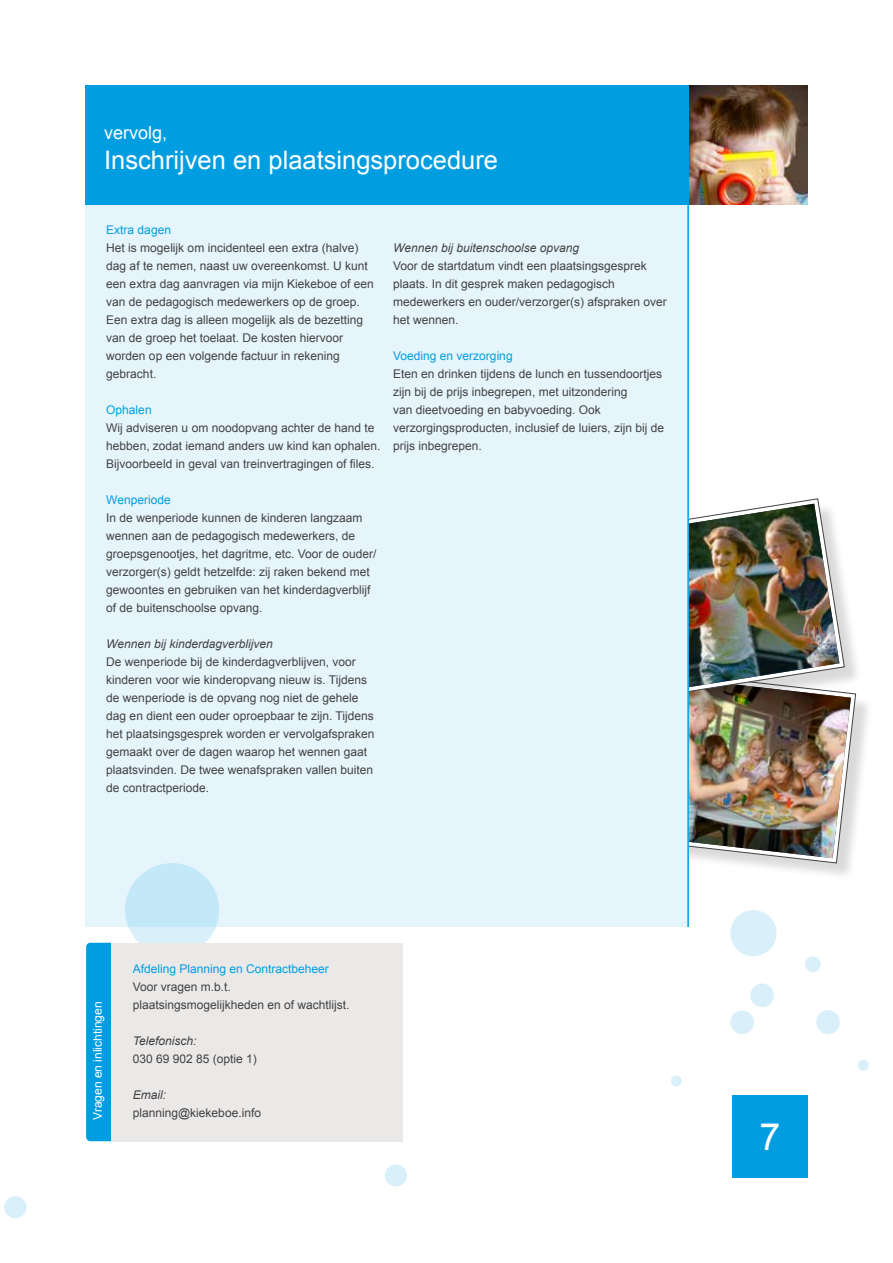
<style>
.page{position:relative;width:893px;height:1263px;background:#fff}
.page>*{position:absolute;margin:0;border:0;box-sizing:border-box;transform-origin:0 0}
.t1{font:37.5px "Arial";color:#fff}
.t2{font:25.5px "Arial";color:#fff}
.t3{font:18px "Arial";color:#fff}
.t4{font:12px/18px "Arial";color:#424242}
.t5{font:12px "Arial";color:#009ee0}
.t6{font:italic 12px "Arial";color:#424242}
.t7{font:12px "Arial";color:#fff}
</style>
<div class="page">
<div style="left:730px;top:910px;width:46px;height:46px;background:#d9f0fa;border-radius:50%"></div>
<div style="left:805px;top:956px;width:16px;height:16px;background:#d9f0fa;border-radius:50%"></div>
<div style="left:750px;top:983px;width:24px;height:24px;background:#d9f0fa;border-radius:50%"></div>
<div style="left:730px;top:1010px;width:24px;height:24px;background:#d9f0fa;border-radius:50%"></div>
<div style="left:816px;top:1010px;width:24px;height:24px;background:#d9f0fa;border-radius:50%"></div>
<div style="left:858px;top:1060px;width:11px;height:11px;background:#d9f0fa;border-radius:50%"></div>
<div style="left:671px;top:1075px;width:11px;height:11px;background:#d9f0fa;border-radius:50%"></div>
<div style="left:732px;top:1095px;width:76px;height:83px;background:#009ee0"></div>
<div style="left:670px;top:677px;width:204px;height:204px;background:#000;opacity:.15"></div>
<div style="left:652px;top:501px;width:210px;height:210px;background:#fff"></div>
<img style="left:689px;top:498px;width:167px;height:365px">
<img style="left:689px;top:504px;width:150px;height:184px">
<div style="left:85px;top:204px;width:604px;height:723px;background:#e6f5fc"></div>
<img style="left:689px;top:85px;width:119px;height:119px">
<div style="left:85px;top:85px;width:604px;height:119px;background:#009ee0"></div>
<hr style="left:687px;top:204px;width:2px;height:723px;background:#009ee0">
<svg style="left:125px;top:863px;width:94px;height:93px;background:#c7e9f7"></svg>
<div style="left:385px;top:1164px;width:22px;height:22px;background:#d9f0fa;border-radius:50%"></div>
<div style="left:4px;top:1196px;width:23px;height:22px;background:#d9f0fa;border-radius:50%"></div>
<div style="left:86px;top:943px;width:29px;height:198px;background:#009ee0;border-radius:4px"></div>
<div style="left:111px;top:943px;width:292px;height:198px;background:#ebe9e8"></div>
<h3 class="t3" style="left:104px;top:120px;width:65px">vervolg,</h3>
<h2 class="t2" style="left:104px;top:143px;width:396px">Inschrijven en plaatsingsprocedure</h2>
<p class="t5" style="left:106px;top:222px;width:66px">Extra dagen</p>
<p class="t4" style="left:106px;top:239px;width:269px">Het is mogelijk om incidenteel een extra (halve) dag af te nemen, naast uw overeenkomst. U kunt een extra dag aanvragen via mijn Kiekeboe of een van de pedagogisch medewerkers op de groep.<br>Een extra dag is alleen mogelijk als de bezetting van de groep het toelaat. De kosten hiervoor worden op een volgende factuur in rekening gebracht.</p>
<p class="t5" style="left:106px;top:402px;width:47px">Ophalen</p>
<p class="t4" style="left:106px;top:419px;width:276px">Wij adviseren u om noodopvang achter de hand te hebben, zodat iemand anders uw kind kan ophalen.<br>Bijvoorbeeld in geval van treinvertragingen of files.</p>
<p class="t5" style="left:106px;top:492px;width:66px">Wenperiode</p>
<p class="t4" style="left:106px;top:509px;width:272px">In de wenperiode kunnen de kinderen langzaam wennen aan de pedagogisch medewerkers, de groepsgenootjes, het dagritme, etc. Voor de ouder/ verzorger(s) geldt hetzelfde: zij raken bekend met gewoontes en gebruiken van het kinderdagverblijf of de buitenschoolse opvang.</p>
<p class="t6" style="left:106px;top:636px;width:168px">Wennen bij kinderdagverblijven</p>
<p class="t4" style="left:106px;top:653px;width:270px">De wenperiode bij de kinderdagverblijven, voor kinderen voor wie kinderopvang nieuw is. Tijdens de wenperiode is de opvang nog niet de gehele dag en dient een ouder oproepbaar te zijn. Tijdens het plaatsingsgesprek worden er vervolgafspraken gemaakt over de dagen waarop het wennen gaat plaatsvinden. De twee wenafspraken vallen buiten de contractperiode.</p>
<p class="t6" style="left:393px;top:240px;width:187px">Wennen bij buitenschoolse opvang</p>
<p class="t4" style="left:393px;top:257px;width:275px">Voor de startdatum vindt een plaatsingsgesprek plaats. In dit gesprek maken pedagogisch medewerkers en ouder/verzorger(s) afspraken over het wennen.</p>
<p class="t5" style="left:393px;top:348px;width:121px">Voeding en verzorging</p>
<p class="t4" style="left:393px;top:365px;width:272px">Eten en drinken tijdens de lunch en tussendoortjes zijn bij de prijs inbegrepen, met uitzondering<br>van dieetvoeding en babyvoeding. Ook verzorgingsproducten, inclusief de luiers, zijn bij de prijs inbegrepen.</p>
<p class="t7" style="left:90px;top:1120px;width:120px;rotate:-90deg">Vragen en inlichtingen</p>
<p class="t5" style="left:133px;top:961px;width:198px">Afdeling Planning en Contractbeheer</p>
<p class="t4" style="left:133px;top:978px;width:218px">Voor vragen m.b.t. plaatsingsmogelijkheden en of wachtlijst.</p>
<p class="t6" style="left:133px;top:1033px;width:65px">Telefonisch:</p>
<p class="t4" style="left:133px;top:1050px;width:126px">030 69 902 85 (optie 1)</p>
<p class="t6" style="left:133px;top:1087px;width:35px">Email:</p>
<p class="t4" style="left:133px;top:1104px;width:130px">planning@kiekeboe.info</p>
<h1 class="t1" style="left:759px;top:1112px;width:22px">7</h1>
</div>
